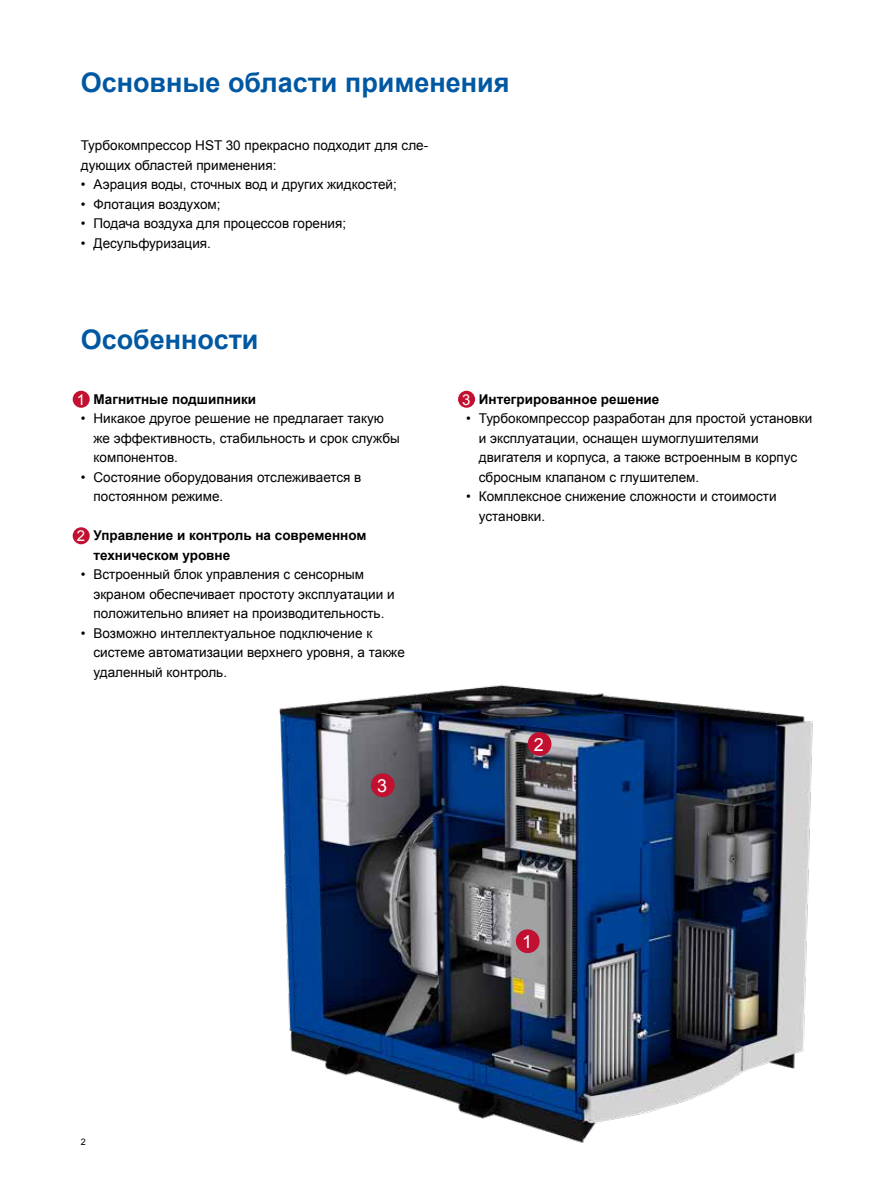
<style>
.page{position:relative;width:893px;height:1191px;background:#fff}
.page>*{position:absolute;margin:0;border:0;box-sizing:border-box;transform-origin:0 0}
.t1{font:700 27px "Arial";color:#0058a2}
.t2{font:18px "Arial";color:#fff}
.t3{font:15px "Arial";color:#fff}
.t4{font:13.5px/19.5px "Arial";color:#000}
.t5{font:700 13.5px/19.5px "Arial";color:#000}
.t6{font:9px "Arial";color:#000}
</style>
<div class="page">
<img style="left:279px;top:684px;width:534px;height:459px">
<div style="left:528px;top:732px;width:23px;height:24px;background:#c21130;border-radius:50%"></div>
<div style="left:371px;top:773px;width:24px;height:24px;background:#c21130;border-radius:50%"></div>
<div style="left:516px;top:929px;width:24px;height:24px;background:#c21130;border-radius:50%"></div>
<div style="left:73px;top:391px;width:17px;height:17px;background:#c21130;border-radius:50%"></div>
<div style="left:73px;top:527px;width:17px;height:17px;background:#c21130;border-radius:50%"></div>
<div style="left:458px;top:391px;width:17px;height:17px;background:#c21130;border-radius:50%"></div>
<h1 class="t1" style="left:81px;top:64px;width:430px">Основные области применения</h1>
<p class="t4" style="left:81px;top:136px;width:349px">Турбокомпрессор HST 30 прекрасно подходит для сле&shy;дующих областей применения:</p>
<p class="t4" style="left:81px;top:175px;width:317px">• Аэрация воды, сточных вод и других жидкостей;</p>
<p class="t4" style="left:81px;top:194px;width:141px">• Флотация воздухом;</p>
<p class="t4" style="left:81px;top:214px;width:267px">• Подача воздуха для процессов горения;</p>
<p class="t4" style="left:81px;top:233px;width:132px">• Десульфуризация.</p>
<h1 class="t1" style="left:81px;top:321px;width:179px">Особенности</h1>
<p class="t3" style="left:77px;top:389px;width:10px">1</p>
<p class="t5" style="left:81px;top:390px;width:177px">• Магнитные подшипники</p>
<p class="t4" style="left:94px;top:409px;width:308px;text-indent:-13px">• Никакое другое решение не предлагает такую же эффективность, стабильность и срок службы компонентов.</p>
<p class="t4" style="left:94px;top:467px;width:269px;text-indent:-13px">• Состояние оборудования отслеживается в постоянном режиме.</p>
<p class="t5" style="left:94px;top:526px;width:274px;text-indent:-13px">• Управление и контроль на современном техническом уровне</p>
<p class="t4" style="left:94px;top:565px;width:303px;text-indent:-13px">• Встроенный блок управления с сенсорным экраном обеспечивает простоту эксплуатации и положительно влияет на производительность.</p>
<p class="t4" style="left:94px;top:623px;width:313px;text-indent:-13px">• Возможно интеллектуальное подключение к системе автоматизации верхнего уровня, а также удаленный контроль.</p>
<p class="t3" style="left:77px;top:526px;width:10px">2</p>
<h2 class="t2" style="left:377px;top:773px;width:12px">3</h2>
<p class="t3" style="left:462px;top:389px;width:10px">3</p>
<p class="t5" style="left:466px;top:390px;width:195px">• Интегрированное решение</p>
<p class="t4" style="left:479px;top:409px;width:335px;text-indent:-13px">• Турбокомпрессор разработан для простой установки и эксплуатации, оснащен шумоглушителями двигателя и корпуса, а также встроенным в корпус сбросным клапаном с глушителем.</p>
<p class="t4" style="left:479px;top:487px;width:299px;text-indent:-13px">• Комплексное снижение сложности и стоимости установки.</p>
<h2 class="t2" style="left:534px;top:732px;width:12px">2</h2>
<h2 class="t2" style="left:522px;top:929px;width:12px">1</h2>
<p class="t6" style="left:81px;top:1136px;width:7px">2</p>
</div>
